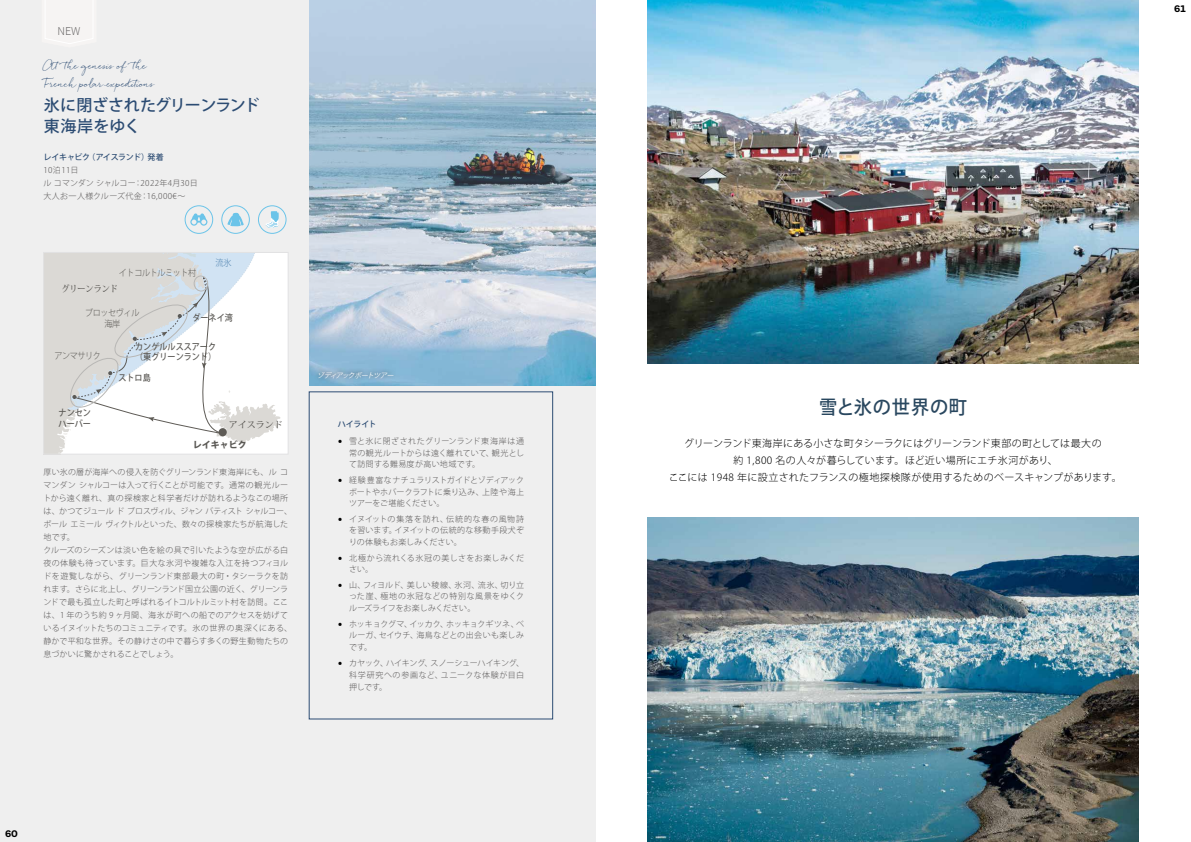
<style>
.page{position:relative;width:1191px;height:842px;background:#fff}
.page>*{position:absolute;margin:0;border:0;box-sizing:border-box;transform-origin:0 0}
.t1{font:500 19px "Koz Go Pro";letter-spacing:.04em;color:#29475f;scale:.96 1}
.t2{font:500 16px/21.1px "Koz Go Pro";letter-spacing:-.025em;color:#2c4c73}
.t3{font:300 12px "Source Sans Pro";color:#595757}
.t4{font:300 10px/17px "Koz Go Pro";letter-spacing:.02em;color:#000;text-align:center}
.t5{font:10px/18px "Quickpen";letter-spacing:-.04em;color:#2c4c73;scale:.96 1}
.t6{font:9.5px "Grtsk Variable";color:#000}
.t7{font:500 9px/10.8px "Koz Go Pro";color:#5a5854;scale:.9 1}
.t8{font:300 9px/10.8px "Koz Go Pro";letter-spacing:-.05em;color:#5a5854;text-align:center;scale:.9 1}
.t9{font:500 9px "Koz Min Pr 6 N";color:#5a5854;scale:.9 1}
.t10{font:800 9px "Koz Go Pro";color:#5a5854}
.t11{font:500 9px "Koz Min Pro";color:#5a5854}
.t12{font:300 9px "Koz Go Pro";color:#4d81af;scale:.9 1}
.t13{font:300 8px/13px "Koz Go Pro";letter-spacing:.02em;color:#595757;text-align:justify}
.t14{font:300 8px/13px "Koz Go Pro";letter-spacing:.05em;color:#595757}
.t15{font:500 8px "Koz Go Pro";letter-spacing:-.05em;color:#2c4c73}
.t16{font:italic 7px "Koz Go Pro";color:#fff}
.s1{font-family:"Minion Pro";font-weight:400;font-size:12px;color:#000}
</style>
<div class="page">
<div style="left:0;top:0;width:595px;height:842px;background:#efefef"></div>
<img style="left:309px;top:0;width:286px;height:386px">
<svg style="left:45px;top:0;width:49px;height:44px"></svg>
<div style="left:314px;top:367px;width:84px;height:16px;background:#000;opacity:.75"></div>
<img style="left:648px;top:517px;width:490px;height:325px">
<img style="left:648px;top:0;width:490px;height:364px">
<div style="left:44px;top:252px;width:244px;height:202px;background:#fff"></div>
<svg style="left:45px;top:254px;width:236px;height:198px"></svg>
<div style="left:43px;top:252px;width:245px;height:202px;border:1px solid #e2e2e3"></div>
<div style="left:185px;top:206px;width:28px;height:28px;border:1px solid #6bc4e9;border-radius:50%"></div>
<div style="left:221px;top:206px;width:29px;height:28px;border:1px solid #6bc4e9;border-radius:50%"></div>
<div style="left:258px;top:206px;width:28px;height:28px;border:1px solid #6bc4e9;border-radius:50%"></div>
<svg style="left:227px;top:213px;width:17px;height:13px"></svg>
<svg style="left:265px;top:211px;width:14px;height:17px"></svg>
<svg style="left:190px;top:213px;width:17px;height:13px"></svg>
<h3 class="t3" style="left:57px;top:24px;width:25px">NEW</h3>
<p class="t5" style="left:44px;top:56px;width:117px">Atthe genesis of the<br>French polar expeditions</p>
<h2 class="t2" style="left:44px;top:95px;width:218px">氷に閉ざされたグリーンランド東海岸をゆく</h2>
<p class="t15" style="left:43px;top:151px;width:122px">レイキャビク（アイスランド）発着</p>
<p class="t14" style="left:43px;top:163px;width:156px">10泊11日<br>ル コマンダン シャルコー：2022年4月30日大人お一人様クルーズ代金：16,000€～</p>
<p class="t8" style="left:119px;top:267px;width:87px">イトコルトルミット村</p>
<p class="t12" style="left:215px;top:256px;width:19px">流氷</p>
<p class="t9" style="left:61px;top:284px;width:64px">グリーンランド</p>
<p class="t8" style="left:85px;top:308px;width:62px">ブロッセヴィル海岸</p>
<p class="t7" style="left:192px;top:312px;width:46px">ダーネイ湾</p>
<p class="t8" style="left:54px;top:351px;width:53px">アンマサリク</p>
<p class="t7" style="left:59px;top:408px;width:37px">ナンセンハーバー</p>
<p class="t7" style="left:135px;top:341px;width:91px">カンゲルルススアーク（東グリーンランド）</p>
<p class="t7" style="left:118px;top:372px;width:37px">ストロ島</p>
<p class="t11" style="left:229px;top:418px;width:55px">アイスランド</p>
<p class="t10" style="left:193px;top:438px;width:55px">レイキャビク</p>
<p class="t13" style="left:43px;top:465px;width:250px;text-align:left">厚い氷の層が海岸への侵入を防ぐグリーンランド東海岸にも、ル コマンダン シャルコーは入って行くことが可能です。通常の観光ルートから遠く離れ、真の探検家と科学者だけが訪れるようなこの場所は、かつてジュール ド ブロスヴィル、ジャン バティスト シャルコー、ポール エミール ヴィクトルといった、数々の探検家たちが航海した地です。<br>クルーズのシーズンは淡い色を絵の具で引いたような空が広がる白夜の体験も待っています。巨大な氷河や複雑な入江を持つフィヨルドを遊覧しながら、グリーンランド東部最大の町・タシーラクを訪れます。さらに北上し、グリーンランド国立公園の近く、グリーンランドで最も孤立した町と呼ばれるイトコルトルミット村を訪問。ここは、1 年のうち約 9 ヶ月間、海氷が町への船でのアクセスを妨げているイヌイットたちのコミュニティです。氷の世界の奥深くにある、静かで平和な世界。その静けさの中で暮らす多くの野生動物たちの息づかいに驚かされることでしょう。</p>
<p class="t16" style="left:317px;top:370px;width:81px">ゾディアックボートツアー</p>
<p class="t15" style="left:338px;top:419px;width:40px">ハイライト</p>
<p class="t13" style="left:349px;top:436px;width:177px;line-height:11.5px;text-indent:-11px"><span class="s1">•</span> 雪と氷に閉ざされたグリーンランド東海岸は通常の観光ルートからは遠く離れていて、観光として訪問する難易度が高い地域です。</p>
<p class="t13" style="left:349px;top:475px;width:177px;line-height:11.5px;text-indent:-11px"><span class="s1">•</span> 経験豊富なナチュラリストガイドとゾディアックボートやホバークラフトに乗り込み、上陸や海上ツアーをご堪能ください。</p>
<p class="t13" style="left:349px;top:513px;width:177px;line-height:11.5px;text-indent:-11px"><span class="s1">•</span> イヌイットの集落を訪れ、伝統的な春の風物詩を習います。イヌイットの伝統的な移動手段犬ぞりの体験もお楽しみください。</p>
<p class="t14" style="left:349px;top:552px;width:177px;line-height:11.5px;text-indent:-11px"><span class="s1">•</span> 北極から流れくる氷冠の美しさをお楽しみください。</p>
<p class="t13" style="left:349px;top:579px;width:177px;line-height:11.5px;text-indent:-11px"><span class="s1">•</span> 山、フィヨルド、美しい稜線、氷河、流氷、切り立った崖、極地の氷冠などの特別な風景をゆくクルーズライフをお楽しみください。</p>
<p class="t13" style="left:349px;top:618px;width:177px;line-height:11.5px;text-indent:-11px"><span class="s1">•</span> ホッキョクグマ、イッカク、ホッキョクギツネ、ベルーガ、セイウチ、海鳥などとの出会いも楽しみです。</p>
<p class="t13" style="left:349px;top:657px;width:177px;line-height:12px;text-indent:-11px"><span class="s1">•</span> カヤック、ハイキング、スノーシューハイキング、科学研究への参画など、ユニークな体験が目白押しです。</p>
<p class="t6" style="left:5px;top:828px;width:14px">60</p>
<p class="t6" style="left:1174px;top:3px;width:13px">61</p>
<h1 class="t1" style="left:819px;top:395px;width:156px">雪と氷の世界の町</h1>
<p class="t4" style="left:669px;top:435px;width:454px">グリーンランド東海岸にある小さな町タシーラクにはグリーンランド東部の町としては最大の<br>約 1,800 名の人々が暮らしています。ほど近い場所にエチ氷河があり、<br>ここには 1948 年に設立されたフランスの極地探検隊が使用するためのベースキャンプがあります。</p>
</div>
